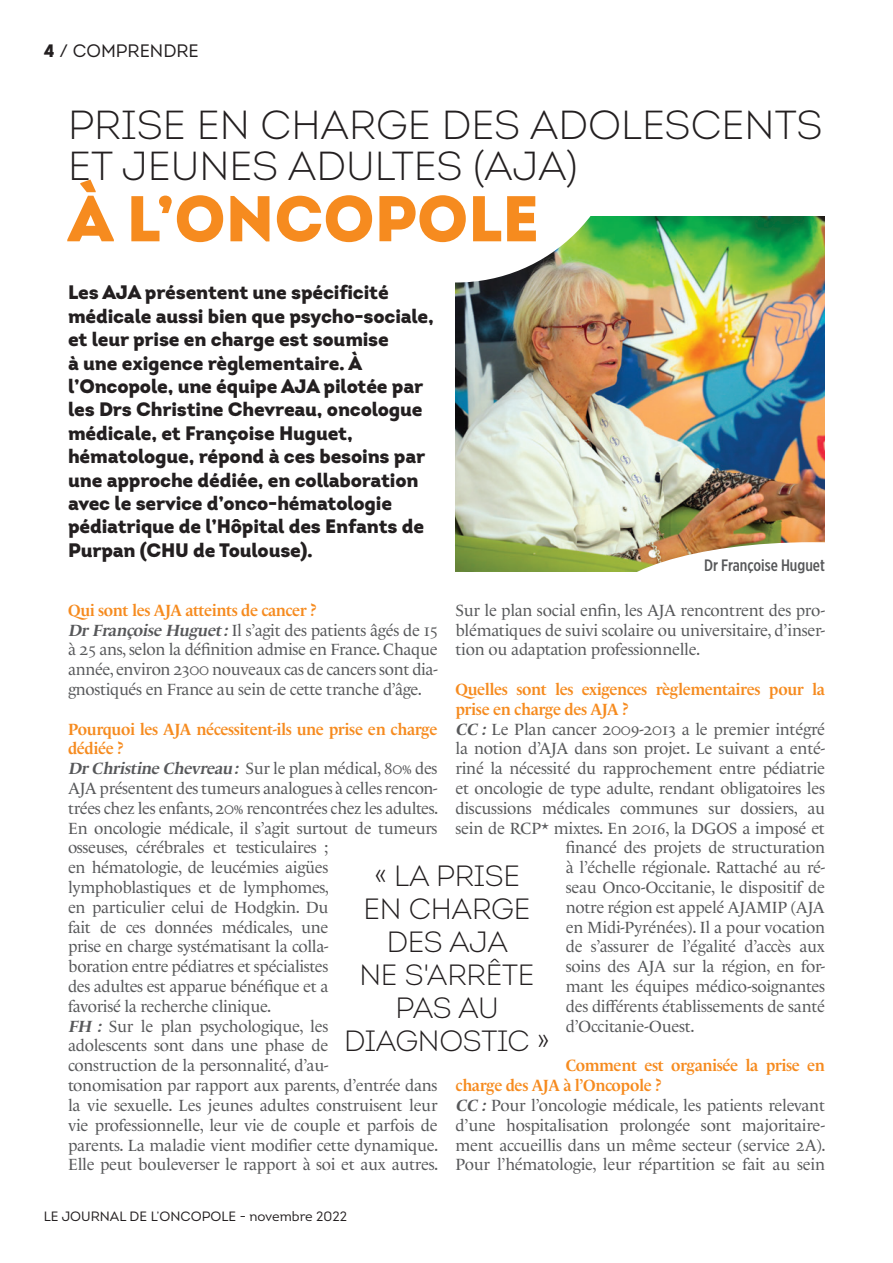
<style>
.page{position:relative;width:893px;height:1263px;background:#fff}
.page>*{position:absolute;margin:0;border:0;box-sizing:border-box;transform-origin:0 0}
.t1{font:64.5px "Intro Black Caps";color:#f68b1f}
.t2{font:40.5px/40.5px "Intro Light Caps";color:#231f20}
.t3{font:29.25px/33px "Intro Light Caps";letter-spacing:-.01em;color:#231f20;text-align:center}
.t4{font:900 19.5px/23.4px "Intro";letter-spacing:-.01em;color:#231f20}
.t5{font:18px "Intro Book Alt";color:#231f20}
.t6{font:16.5px/19.8px "Le Monde Livre Classic Std";letter-spacing:-.01em;color:#57585a}
.t7{font:700 16.5px "Le Monde Livre Classic Std";letter-spacing:-.02em;color:#f68b1f}
.t8{font:500 16.5px "Gotham X Narrow";color:#57585a}
.t9{font:13.5px "Intro";color:#231f20}
.s1{font-family:"Intro Black Alt"}
.s2{font-weight:700;color:#f68b1f}
.s3{font-weight:700;font-style:italic}
</style>
<div class="page">
<img style="left:455px;top:217px;width:370px;height:354px">
<img style="left:602px;top:542px;width:223px;height:30px">
<svg style="left:455px;top:216px;width:170px;height:66px"></svg>
<p class="t5" style="left:44px;top:40px;width:157px"><span class="s1">4</span> / COMPRENDRE</p>
<h2 class="t2" style="left:68px;top:105px;width:756px">PRISE EN CHARGE DES ADOLESCENTS<br>ET JEUNES ADULTES (AJA)</h2>
<h1 class="t1" style="left:68px;top:176px;width:473px">À L’ONCOPOLE</h1>
<p class="t4" style="left:68px;top:281px;width:367px">Les AJA présentent une spécificité médicale aussi bien que psycho-sociale, et leur prise en charge est soumise<br>à une exigence règlementaire. À l’Oncopole, une équipe AJA pilotée par les Drs Christine Chevreau, oncologue médicale, et Françoise Huguet, hématologue, répond à ces besoins par une approche dédiée, en collaboration avec le service d’onco-hématologie pédiatrique de l’Hôpital des Enfants de Purpan (CHU de Toulouse).</p>
<p class="t8" style="left:704px;top:555px;width:122px">Dr Françoise Huguet</p>
<p class="t6" style="left:68px;top:600px;width:371px"><span class="s2">Qui sont les AJA atteints de cancer ?<br></span><span class="s3">Dr Françoise Huguet:</span>Il s’agit des patients âgés de 15 à 25 ans, selon la définition admise en France. Chaque année, environ 2300 nouveaux cas de cancers sont dia&shy;gnostiqués en France au sein de cette tranche d’âge.</p>
<p class="t6" style="left:68px;top:719px;width:372px"><span class="s2">Pourquoi les AJA nécessitent-ils une prise en charge dédiée ?<br></span><span class="s3">Dr Christine Chevreau :</span> Sur le plan médical, 80% des AJA présentent des tumeurs analogues à celles rencon&shy;trées chez les enfants, 20% rencontrées chez les adultes.<br>En oncologie médicale, il s’agit surtout de tumeurs osseuses, cérébrales et testiculaires ;<br>en hématologie, de leucémies aigües lymphoblastiques et de lymphomes,<br>en particulier celui de Hodgkin. Du<br>fait de ces données médicales, une<br>prise en charge systématisant la colla-<br>boration entre pédiatres et spécialistes<br>des adultes est apparue bénéfique et a<br>favorisé la recherche clinique.<br><span class="s3">FH :</span> Sur le plan psychologique, les<br>adolescents sont dans une phase de<br>construction de la personnalité, d’au-<br>tonomisation par rapport aux parents, d’entrée dans la vie sexuelle. Les jeunes adultes construisent leur vie professionnelle, leur vie de couple et parfois de parents. La maladie vient modifier cette dynamique.<br>Elle peut bouleverser le rapport à soi et aux autres.</p>
<p class="t6" style="left:455px;top:600px;width:371px;text-align:justify">Sur le plan social enfin, les AJA rencontrent des pro&shy;blématiques de suivi scolaire ou universitaire, d’inser&shy;tion ou adaptation professionnelle.</p>
<p class="t7" style="left:455px;top:680px;width:371px">Quelles sont les exigences règlementaires pour la</p>
<p class="t7" style="left:455px;top:699px;width:175px">prise en charge des AJA ?</p>
<p class="t6" style="left:455px;top:719px;width:371px"><span class="s3">CC:</span> Le Plan cancer 2009-2013 a le premier intégré</p>
<p class="t6" style="left:455px;top:739px;width:371px">la notion d’AJA dans son projet. Le suivant a enté-</p>
<p class="t6" style="left:455px;top:759px;width:371px">riné la nécessité du rapprochement entre pédiatrie</p>
<p class="t6" style="left:455px;top:778px;width:371px">et oncologie de type adulte, rendant obligatoires les</p>
<p class="t6" style="left:455px;top:798px;width:371px">discussions médicales communes sur dossiers, au</p>
<p class="t6" style="left:455px;top:818px;width:371px">sein de RCP* mixtes. En 2016, la DGOS a imposé et</p>
<p class="t6" style="left:566px;top:838px;width:261px">financé des projets de structuration</p>
<p class="t6" style="left:566px;top:858px;width:261px">à l’échelle régionale. Rattaché au ré-</p>
<p class="t6" style="left:566px;top:877px;width:261px">seau Onco-Occitanie, le dispositif de</p>
<p class="t6" style="left:566px;top:897px;width:261px">notre région est appelé AJAMIP (AJA</p>
<p class="t6" style="left:566px;top:917px;width:261px">en Midi-Pyrénées). Il a pour vocation</p>
<p class="t6" style="left:566px;top:937px;width:261px">de s’assurer de l’égalité d’accès aux</p>
<p class="t6" style="left:566px;top:957px;width:261px">soins des AJA sur la région, en for-</p>
<p class="t6" style="left:566px;top:976px;width:261px">mant les équipes médico-soignantes</p>
<p class="t6" style="left:566px;top:996px;width:261px">des différents établissements de santé</p>
<p class="t6" style="left:566px;top:1016px;width:130px">d’Occitanie-Ouest.</p>
<p class="t6" style="left:455px;top:1056px;width:372px;text-indent:110px"><span class="s2">Comment est organisée la prise en charge des AJA à l’Oncopole ?<br></span><span class="s3">CC:</span> Pour l’oncologie médicale, les patients relevant d’une hospitalisation prolongée sont majoritaire&shy;ment accueillis dans un même secteur (service 2A).<br>Pour l’hématologie, leur répartition se fait au sein</p>
<h3 class="t3" style="left:344px;top:859px;width:207px">« LA PRISE<br>EN CHARGE<br>DES AJA<br>NE S'ARRÊTE<br>PAS AU<br>DIAGNOSTIC »</h3>
<p class="t9" style="left:44px;top:1208px;width:305px">LE JOURNAL DE L’ONCOPOLE - novembre 2022</p>
</div>
